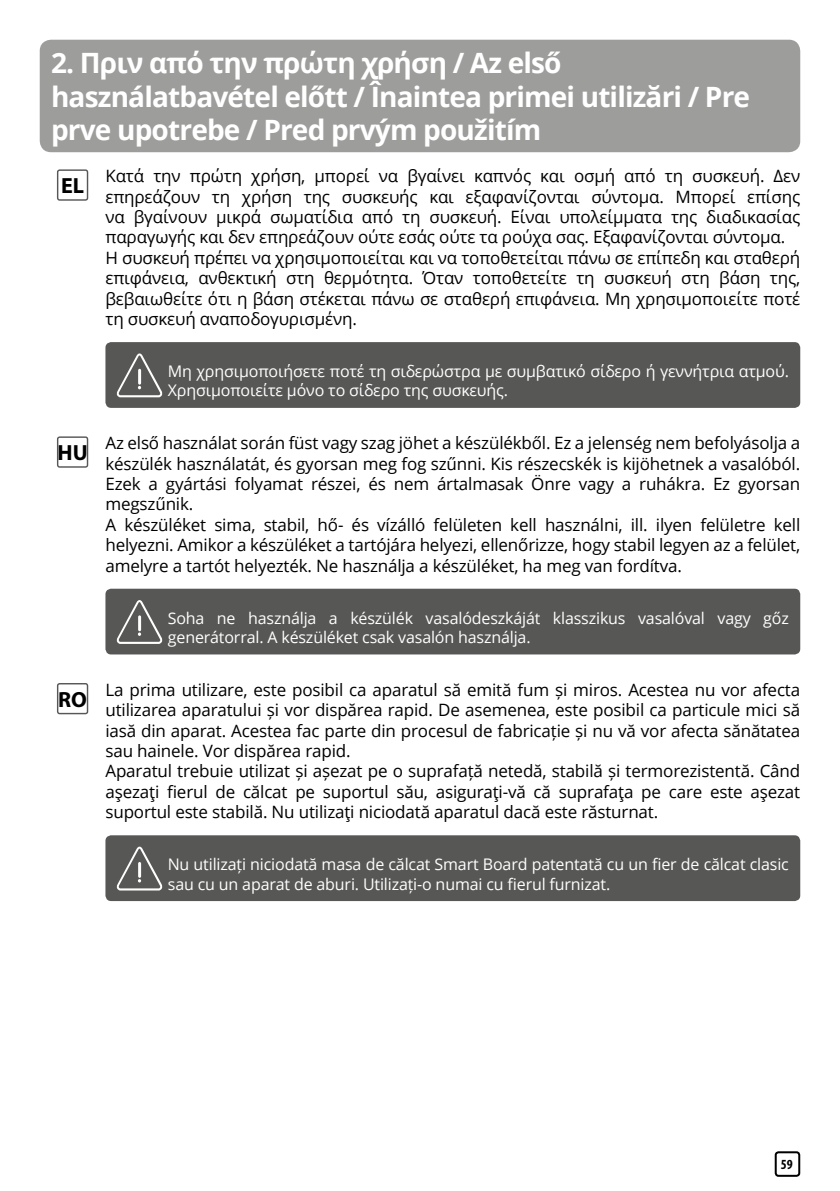
<style>
.page{position:relative;width:840px;height:1191px;background:#fff}
.page>*{position:absolute;margin:0;border:0;box-sizing:border-box;transform-origin:0 0}
.t1{font:700 28px/33.6px "Open Sans";letter-spacing:-.03em;color:#fff}
.t2{font:700 22px "Myriad Pro";color:#000}
.t3{font:17px/20.4px "Open Sans";letter-spacing:-.01em;color:#000}
.t4{font:16px/19.2px "Open Sans";letter-spacing:-.01em;color:#fff}
.t5{font:700 condensed 14px "Myriad Pro";color:#000}
</style>
<div class="page">
<div style="left:774px;top:1151px;width:25px;height:25px;border:2px solid #000;border-radius:3px"></div>
<div style="left:40px;top:40px;width:759px;height:112px;background:#9d9d9c;border-radius:11px"></div>
<div style="left:105px;top:342px;width:694px;height:66px;background:#575756;border-radius:6px"></div>
<svg style="left:116px;top:353px;width:46px;height:44px"></svg>
<hr style="left:138px;top:369px;width:3px;height:16px;background:#fff;border-radius:2px">
<div style="left:57px;top:169px;width:31px;height:32px;border:1px solid #575756;border-radius:2px"></div>
<div style="left:105px;top:588px;width:694px;height:66px;background:#575756;border-radius:6px"></div>
<svg style="left:116px;top:600px;width:46px;height:44px"></svg>
<hr style="left:138px;top:615px;width:3px;height:16px;background:#fff;border-radius:2px">
<div style="left:57px;top:436px;width:31px;height:32px;border:1px solid #575756;border-radius:2px"></div>
<div style="left:105px;top:835px;width:694px;height:66px;background:#575756;border-radius:6px"></div>
<svg style="left:116px;top:846px;width:46px;height:44px"></svg>
<hr style="left:138px;top:862px;width:3px;height:16px;background:#fff;border-radius:2px">
<div style="left:57px;top:683px;width:31px;height:31px;border:1px solid #575756;border-radius:2px"></div>
<h1 class="t1" style="left:51px;top:45px;width:700px">2. Πριν από την πρώτη χρήση / Az első használatbavétel előtt / Înaintea primei utilizări / Pre prve upotrebe / Pred prvým použitím</h1>
<p class="t3" style="left:105px;top:165px;width:696px">Κατά την πρώτη χρήση, μπορεί να βγαίνει καπνός και οσμή από τη συσκευή. Δεν επηρεάζουν τη χρήση της συσκευής και εξαφανίζονται σύντομα. Μπορεί επίσης να βγαίνουν μικρά σωματίδια από τη συσκευή. Είναι υπολείμματα της διαδικασίας παραγωγής και δεν επηρεάζουν ούτε εσάς ούτε τα ρούχα σας. Εξαφανίζονται σύντομα.<br>Η συσκευή πρέπει να χρησιμοποιείται και να τοποθετείται πάνω σε επίπεδη και σταθερή επιφάνεια, ανθεκτική στη θερμότητα. Όταν τοποθετείτε τη συσκευή στη βάση της, βεβαιωθείτε ότι η βάση στέκεται πάνω σε σταθερή επιφάνεια. Μη χρησιμοποιείτε ποτέ τη συσκευή αναποδογυρισμένη.</p>
<p class="t4" style="left:168px;top:361px;width:622px">Μη χρησιμοποιήσετε ποτέ τη σιδερώστρα με συμβατικό σίδερο ή γεννήτρια ατμού.<br>Χρησιμοποιείτε μόνο το σίδερο της συσκευής.</p>
<p class="t2" style="left:61px;top:171px;width:24px">EL</p>
<p class="t2" style="left:57px;top:438px;width:32px">HU</p>
<p class="t2" style="left:58px;top:685px;width:30px">RO</p>
<p class="t3" style="left:105px;top:432px;width:696px">Az első használat során füst vagy szag jöhet a készülékből. Ez a jelenség nem befolyásolja a készülék használatát, és gyorsan meg fog szűnni. Kis részecskék is kijöhetnek a vasalóból.<br>Ezek a gyártási folyamat részei, és nem ártalmasak Önre vagy a ruhákra. Ez gyorsan megszűnik.<br>A készüléket sima, stabil, hő- és vízálló felületen kell használni, ill. ilyen felületre kell helyezni. Amikor a készüléket a tartójára helyezi, ellenőrizze, hogy stabil legyen az a felület, amelyre a tartót helyezték. Ne használja a készüléket, ha meg van fordítva.</p>
<p class="t4" style="left:168px;top:608px;width:622px">Soha ne használja a készülék vasalódeszkáját klasszikus vasalóval vagy gőz generátorral. A készüléket csak vasalón használja.</p>
<p class="t3" style="left:105px;top:679px;width:696px">La prima utilizare, este posibil ca aparatul să emită fum și miros. Acestea nu vor afecta utilizarea aparatului și vor dispărea rapid. De asemenea, este posibil ca particule mici să iasă din aparat. Acestea fac parte din procesul de fabricație și nu vă vor afecta sănătatea sau hainele. Vor dispărea rapid.<br>Aparatul trebuie utilizat și așezat pe o suprafață netedă, stabilă și termorezistentă. Când aşezaţi fierul de călcat pe suportul său, asiguraţi-vă că suprafaţa pe care este aşezat suportul este stabilă. Nu utilizaţi niciodată aparatul dacă este răsturnat.</p>
<p class="t4" style="left:168px;top:854px;width:622px">Nu utilizați niciodată masa de călcat Smart Board patentată cu un fier de călcat clasic sau cu un aparat de aburi. Utilizați-o numai cu fierul furnizat.</p>
<p class="t5" style="left:780px;top:1155px;width:13px">59</p>
</div>
